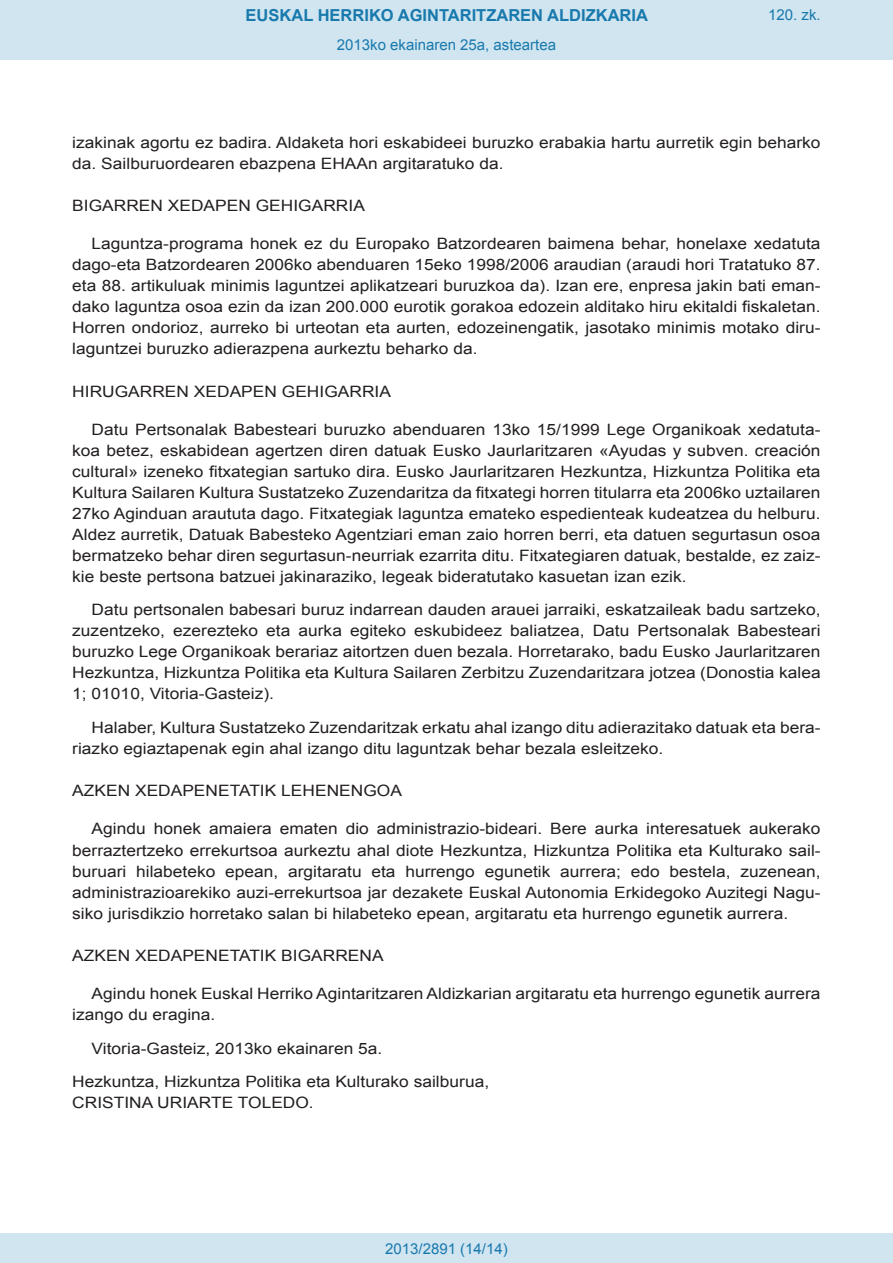
<style>
.page{position:relative;width:893px;height:1263px;background:#fff}
.page>*{position:absolute;margin:0;border:0;box-sizing:border-box;transform-origin:0 0}
.t1{font:700 16.5px "Arial";color:#1879ad}
.BOPVDetalle{font:15.6px/21px "Arial";color:#231f20;text-align:justify;scale:1.11 1}
.BOPVDisposicion{font:15.6px "Arial";color:#231f20;scale:1.11 1}
.BOPVFirmaPuesto{font:15.6px "Arial";color:#231f20;scale:1.11 1}
.BOPVFirmaLugFec{font:15.6px "Arial";color:#231f20;scale:1.11 1}
.BOPVFirmaNombre{font:15.6px "Arial";color:#231f20;scale:1.11 1}
.Paginacion_Centro{font:15px "Arial";color:#1879ad}
</style>
<div class="page">
<div style="left:0;top:0;width:893px;height:60px;background:#d0e5f0"></div>
<div style="left:0;top:1233px;width:893px;height:30px;background:#d0e5f0"></div>
<p class="t1" style="left:246px;top:4px;width:404px">EUSKAL HERRIKO AGINTARITZAREN ALDIZKARIA</p>
<p class="Paginacion_Centro" style="left:337px;top:35px;width:221px">2013ko ekainaren 25a, asteartea</p>
<p class="Paginacion_Centro" style="left:768px;top:5px;width:54px">120. zk.</p>
<p class="BOPVDetalle" style="left:72px;top:132px;width:676px">izakinak agortu ez badira. Aldaketa hori eskabideei buruzko erabakia hartu aurretik egin beharko da. Sailburuordearen ebazpena EHAAn argitaratuko da.</p>
<p class="BOPVDisposicion" style="left:72px;top:196px;width:265px">BIGARREN XEDAPEN GEHIGARRIA</p>
<p class="BOPVDetalle" style="left:72px;top:234px;width:676px;text-indent:19px">Laguntza-programa honek ez du Europako Batzordearen baimena behar, honelaxe xedatuta dago-eta Batzordearen 2006ko abenduaren 15eko 1998/2006 araudian (araudi hori Tratatuko 87. eta 88. artikuluak minimis laguntzei aplikatzeari buruzkoa da). Izan ere, enpresa jakin bati eman&shy;dako laguntza osoa ezin da izan 200.000 eurotik gorakoa edozein alditako hiru ekitaldi fiskaletan.<br>Horren ondorioz, aurreko bi urteotan eta aurten, edozeinengatik, jasotako minimis motako diru&shy;laguntzei buruzko adierazpena aurkeztu beharko da.</p>
<p class="BOPVDisposicion" style="left:72px;top:381px;width:289px">HIRUGARREN XEDAPEN GEHIGARRIA</p>
<p class="BOPVDetalle" style="left:72px;top:419px;width:676px;text-indent:19px">Datu Pertsonalak Babesteari buruzko abenduaren 13ko 15/1999 Lege Organikoak xedatuta&shy;koa betez, eskabidean agertzen diren datuak Eusko Jaurlaritzaren «Ayudas y subven. creación cultural» izeneko fitxategian sartuko dira. Eusko Jaurlaritzaren Hezkuntza, Hizkuntza Politika eta Kultura Sailaren Kultura Sustatzeko Zuzendaritza da fitxategi horren titularra eta 2006ko uztailaren 27ko Aginduan araututa dago. Fitxategiak laguntza emateko espedienteak kudeatzea du helburu.<br>Aldez aurretik, Datuak Babesteko Agentziari eman zaio horren berri, eta datuen segurtasun osoa bermatzeko behar diren segurtasun-neurriak ezarrita ditu. Fitxategiaren datuak, bestalde, ez zaiz&shy;kie beste pertsona batzuei jakinaraziko, legeak bideratutako kasuetan izan ezik.</p>
<p class="BOPVDetalle" style="left:72px;top:600px;width:676px;text-indent:19px">Datu pertsonalen babesari buruz indarrean dauden arauei jarraiki, eskatzaileak badu sartzeko, zuzentzeko, ezerezteko eta aurka egiteko eskubideez baliatzea, Datu Pertsonalak Babesteari buruzko Lege Organikoak berariaz aitortzen duen bezala. Horretarako, badu Eusko Jaurlaritzaren Hezkuntza, Hizkuntza Politika eta Kultura Sailaren Zerbitzu Zuzendaritzara jotzea (Donostia kalea 1; 01010, Vitoria-Gasteiz).</p>
<p class="BOPVDetalle" style="left:72px;top:717px;width:676px;text-indent:19px">Halaber, Kultura Sustatzeko Zuzendaritzak erkatu ahal izango ditu adierazitako datuak eta bera&shy;riazko egiaztapenak egin ahal izango ditu laguntzak behar bezala esleitzeko.</p>
<p class="BOPVDisposicion" style="left:72px;top:781px;width:298px">AZKEN XEDAPENETATIK LEHENENGOA</p>
<p class="BOPVDetalle" style="left:72px;top:819px;width:676px;text-indent:19px">Agindu honek amaiera ematen dio administrazio-bideari. Bere aurka interesatuek aukerako berraztertzeko errekurtsoa aurkeztu ahal diote Hezkuntza, Hizkuntza Politika eta Kulturako sail&shy;buruari hilabeteko epean, argitaratu eta hurrengo egunetik aurrera; edo bestela, zuzenean, administrazioarekiko auzi-errekurtsoa jar dezakete Euskal Autonomia Erkidegoko Auzitegi Nagu&shy;siko jurisdikzio horretako salan bi hilabeteko epean, argitaratu eta hurrengo egunetik aurrera.</p>
<p class="BOPVDisposicion" style="left:72px;top:945px;width:282px">AZKEN XEDAPENETATIK BIGARRENA</p>
<p class="BOPVDetalle" style="left:72px;top:983px;width:676px;text-indent:19px">Agindu honek Euskal Herriko Agintaritzaren Aldizkarian argitaratu eta hurrengo egunetik aurrera izango du eragina.</p>
<p class="BOPVFirmaLugFec" style="left:92px;top:1038px;width:263px">Vitoria-Gasteiz, 2013ko ekainaren 5a.</p>
<p class="BOPVFirmaPuesto" style="left:72px;top:1071px;width:377px">Hezkuntza, Hizkuntza Politika eta Kulturako sailburua,</p>
<p class="BOPVFirmaNombre" style="left:72px;top:1092px;width:219px">CRISTINA URIARTE TOLEDO.</p>
<p class="Paginacion_Centro" style="left:385px;top:1238px;width:124px">2013/2891 (14/14)</p>
</div>
